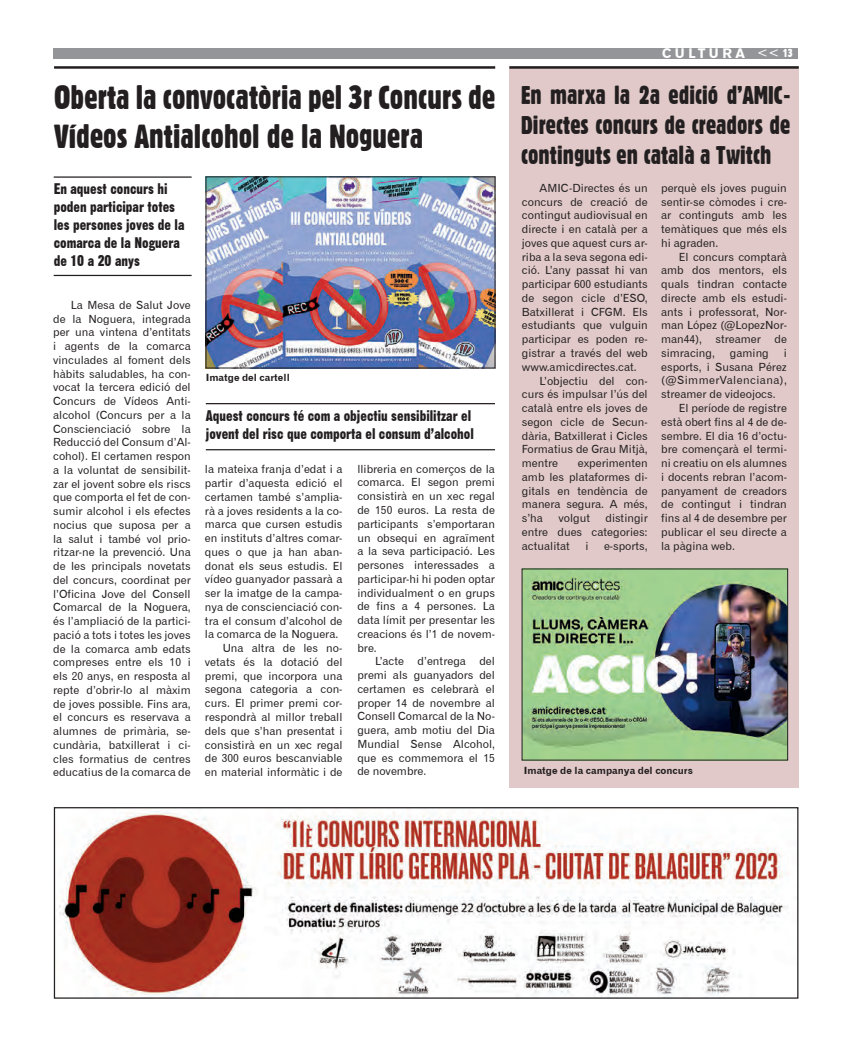
<style>
.page{position:relative;width:851px;height:1053px;background:#fff}
.page>*{position:absolute;margin:0;border:0;box-sizing:border-box;transform-origin:0 0}
.t1{font:32.5px/39px "Gothic 821 Condensed BT";color:#231f20}
.t2{font:25px/30px "Gothic 821 Condensed BT";color:#231f20;text-align:justify}
.t3{font:15px/18px "Gothic No 13 BT";color:#231f20}
.t4{font:13.75px "Gothic 725 BT Black A";letter-spacing:.25em;color:#fff}
.t5{font:11.25px/13.8px "Gothic 720 BT Roman B";color:#231f20;text-align:justify}
.t6{font:10px "Gothic 720 BT Bold B";color:#231f20}
.s1{font-family:"Gothic 720 BT Roman B"}
.s2{font-family:"Gothic 821 Condensed BT";font-size:11.25px}
</style>
<div class="page">
<div style="left:53px;top:48px;width:744px;height:10px;background:#939598"></div>
<img style="left:59px;top:811px;width:729px;height:185px">
<div style="left:54px;top:807px;width:744px;height:191px;border:1px solid #231f20"></div>
<hr style="left:54px;top:66px;width:441px;height:3px;background:#231f20">
<img style="left:208px;top:179px;width:285px;height:187px">
<div style="left:509px;top:67px;width:289px;height:720px;background:#e0c9c8"></div>
<hr style="left:509px;top:66px;width:289px;height:3px;background:#231f20">
<img style="left:524px;top:570px;width:261px;height:188px">
<hr style="left:54px;top:176px;width:137px;height:2px;background:#231f20">
<hr style="left:54px;top:275px;width:137px;height:1px;background:#231f20">
<hr style="left:206px;top:403px;width:289px;height:1px;background:#231f20">
<hr style="left:206px;top:449px;width:289px;height:1px;background:#231f20">
<p class="t1" style="left:54px;top:78px;width:442px">Oberta la convocatòria pel 3r Concurs de<br>Vídeos Antialcohol de la Noguera</p>
<p class="t3" style="left:54px;top:180px;width:132px">En aquest concurs hi poden participar totes les persones joves de la comarca de la Noguera de 10 a 20 anys</p>
<p class="t5" style="left:53px;top:298px;width:139px;text-indent:18px">La Mesa de Salut Jove de la Noguera, integrada per una vintena d’entitats i agents de la comarca vinculades al foment dels hàbits saludables, ha con&shy;vocat la tercera edició del Concurs de Vídeos Anti&shy;alcohol (Concurs per a la Conscienciació sobre la Reducció del Consum d’Al&shy;cohol). El certamen respon a la voluntat de sensibilit&shy;zar el jovent sobre els riscs que comporta el fet de con&shy;sumir alcohol i els efectes nocius que suposa per a la salut i també vol prio&shy;ritzar-ne la prevenció. Una de les principals novetats del concurs, coordinat per l’Oficina Jove del Consell Comarcal de la Noguera, és l’ampliació de la partici&shy;pació a tots i totes les joves de la comarca amb edats compreses entre els 10 i els 20 anys, en resposta al repte d’obrir-lo al màxim de joves possible. Fins ara, el concurs es reservava a alumnes de primària, se&shy;cundària, batxillerat i ci&shy;cles formatius de centres educatius de la comarca de</p>
<p class="t6" style="left:206px;top:372px;width:86px">Imatge del cartell</p>
<p class="t3" style="left:206px;top:406px;width:269px">Aquest concurs té com a objectiu sensibilitzar el jovent del risc que comporta el consum d’alcohol</p>
<p class="t5" style="left:205px;top:462px;width:139px">la mateixa franja d’edat i a partir d’aquesta edició el certamen també s’amplia&shy;rà a joves residents a la co&shy;marca que cursen estudis en instituts d’altres comar&shy;ques o que ja han aban&shy;donat els seus estudis. El vídeo guanyador passarà a ser la imatge de la campa&shy;nya de conscienciació con&shy;tra el consum d’alcohol de la comarca de la Noguera.</p>
<p class="t5" style="left:205px;top:641px;width:139px;text-indent:18px">Una altra de les no&shy;vetats és la dotació del premi, que incorpora una segona categoria a con&shy;curs. El primer premi cor&shy;respondrà al millor treball dels que s’han presentat i consistirà en un xec regal de 300 euros bescanviable en material informàtic i de</p>
<p class="t5" style="left:357px;top:461px;width:139px">llibreria en comerços de la comarca. El segon premi consistirà en un xec regal de 150 euros. La resta de participants s’emportaran un obsequi en agraïment a la seva participació. Les persones interessades a participar-hi hi poden optar individualment o en grups de fins a 4 persones. La data límit per presentar les creacions és l’1 de novem&shy;bre.</p>
<p class="t5" style="left:357px;top:654px;width:139px;text-indent:18px">L’acte d’entrega del premi als guanyadors del certamen es celebrarà el proper 14 de novembre al Consell Comarcal de la No&shy;guera, amb motiu del Dia Mundial Sense Alcohol, que es commemora el 15 de novembre.</p>
<p class="t4" style="left:662px;top:44px;width:132px">CULTURA <span class="s1">&lt;&lt;</span><span class="s2">13</span></p>
<p class="t2" style="left:521px;top:80px;width:271px">En marxa la 2a edició d’AMIC-Directes concurs de creadors de continguts en català a Twitch</p>
<p class="t5" style="left:522px;top:181px;width:127px;text-indent:18px">AMIC-Directes és un concurs de creació de contingut audiovisual en directe i en català per a joves que aquest curs ar&shy;riba a la seva segona edi&shy;ció. L’any passat hi van participar 600 estudiants de segon cicle d’ESO, Batxillerat i CFGM. Els estudiants que vulguin participar es poden re&shy;gistrar a través del web www.amicdirectes.cat.</p>
<p class="t5" style="left:522px;top:373px;width:127px;text-indent:18px">L’objectiu del con&shy;curs és impulsar l’ús del català entre els joves de segon cicle de Secun&shy;dària, Batxillerat i Cicles Formatius de Grau Mitjà, mentre</p>
<p class="t5" style="left:661px;top:181px;width:127px">perquè els joves puguin sentir-se còmodes i cre&shy;ar continguts amb les temàtiques que més els hi agraden.</p>
<p class="t5" style="left:661px;top:250px;width:127px;text-indent:18px">El concurs comptarà amb dos mentors, els quals tindran contacte directe amb els estudi&shy;ants i professorat, Nor&shy;man López (@LopezNor&shy;man44), streamer de simracing,</p>
<p class="t5" style="left:661px;top:346px;width:127px;text-indent:123px">i esports, i Susana Pérez (@SimmerValenciana), streamer de videojocs.</p>
<p class="t5" style="left:661px;top:401px;width:127px;text-indent:18px">El període de registre està obert fins al 4 de de&shy;sembre. El dia 16 d’octu&shy;bre començarà el termi&shy;ni creatiu on els alumnes i docents rebran l’acom&shy;panyament de creadors de contingut i tindran fins al 4 de desembre per publicar el seu directe a la pàgina web.</p>
<p class="t5" style="left:729px;top:346px;width:40px">gaming</p>
<p class="t5" style="left:522px;top:456px;width:127px;text-indent:56px">experimenten amb les plataformes di&shy;gitals en tendència de manera segura. A més, s’ha</p>
<p class="t5" style="left:522px;top:511px;width:127px;text-indent:84px">distingir entre dues categories: actualitat</p>
<p class="t5" style="left:558px;top:511px;width:33px">volgut</p>
<p class="t5" style="left:585px;top:538px;width:5px">i</p>
<p class="t5" style="left:604px;top:538px;width:45px">e-sports,</p>
<p class="t6" style="left:523px;top:764px;width:171px">Imatge de la campanya del concurs</p>
</div>
